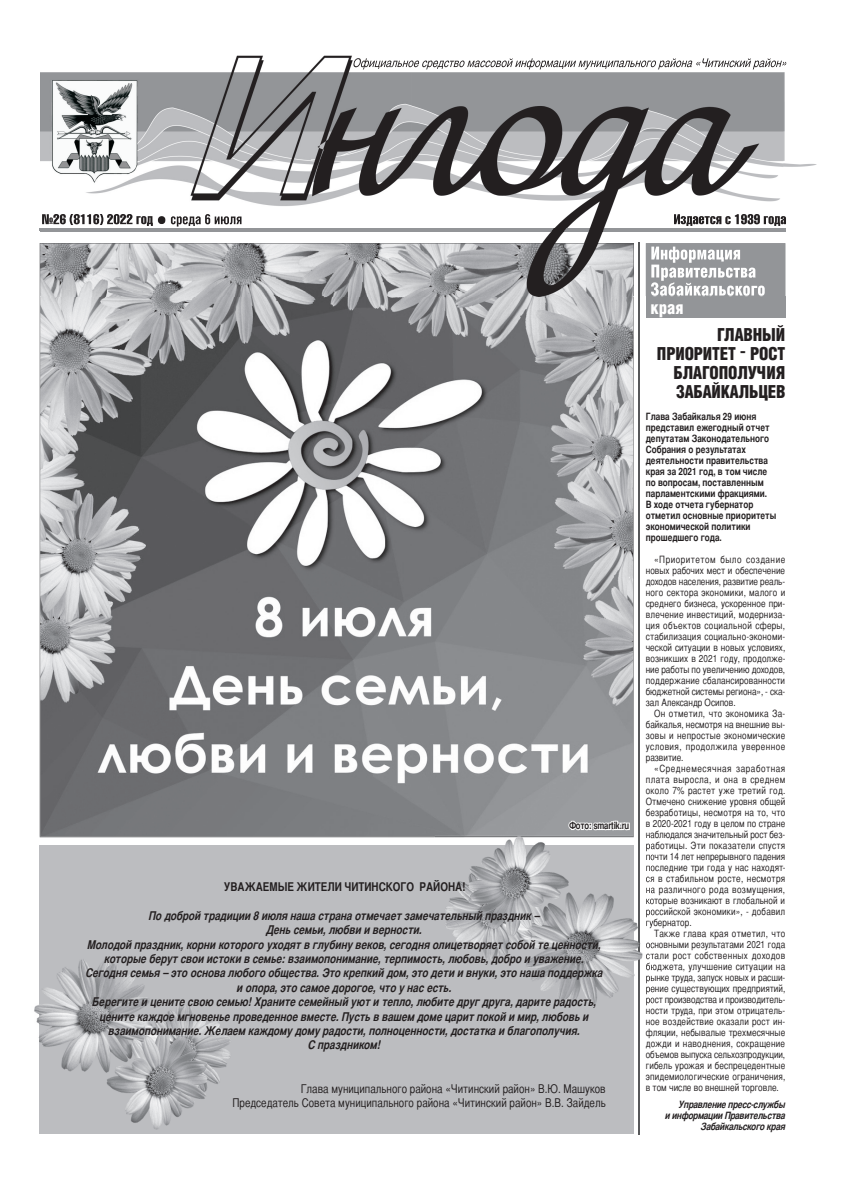
<style>
.page{position:relative;width:842px;height:1191px;background:#fff}
.page>*{position:absolute;margin:0;border:0;box-sizing:border-box;transform-origin:0 0}
.t1{font:900 18px/19px "Helios Cond";letter-spacing:-.01em;color:#231f20;text-align:right;scale:.95 1}
.t2{font:900 18px "Helios Cond";color:#fff;scale:.95 1}
.t3{font:italic 700 12px/14.4px "Bastion C";color:#231f20;text-align:center}
.t4{font:12px/14.4px "Bastion C";color:#231f20;text-align:right}
.t5{font:700 12px "Bastion C";color:#231f20}
.t6{font:10px/11px "Bastion C";color:#231f20;text-align:justify}
.t7{font:700 10px/11px "Bastion C";color:#231f20}
.t8{font:italic 700 10px/11px "Bastion C";letter-spacing:-.02em;color:#231f20;text-align:right}
.t9{font:700 10px "Bastion C";letter-spacing:-.02em;color:#231f20;scale:.95 1}
</style>
<div class="page">
<div style="left:40px;top:845px;width:594px;height:288px;background:#bcbdc0"></div>
<div style="left:646px;top:243px;width:139px;height:74px;background:#939598"></div>
<hr style="left:638px;top:243px;width:1px;height:891px;background:#57585a">
<svg style="left:40px;top:296px;width:594px;height:540px;background:#909193"></svg>
<img style="left:40px;top:56px;width:371px;height:176px">
<img style="left:411px;top:72px;width:372px;height:190px">
<img style="left:783px;top:72px;width:34px;height:224px">
<img style="left:639px;top:262px;width:7px;height:34px">
<img style="left:42px;top:214px;width:111px;height:12px">
<img style="left:171px;top:214px;width:70px;height:12px">
<hr style="left:40px;top:228px;width:745px;height:3px;background:#939598">
<img style="left:352px;top:58px;width:435px;height:12px">
<img style="left:674px;top:214px;width:112px;height:12px">
<img style="left:646px;top:243px;width:139px;height:53px">
<img style="left:651px;top:246px;width:90px;height:17px">
<img style="left:651px;top:264px;width:105px;height:17px">
<img style="left:651px;top:282px;width:114px;height:14px">
<svg style="left:153px;top:216px;width:14px;height:9px"></svg>
<img style="left:638px;top:243px;width:1px;height:19px">
<img style="left:40px;top:243px;width:594px;height:53px">
<img style="left:435px;top:836px;width:216px;height:171px">
<img style="left:435px;top:836px;width:199px;height:1px">
<img style="left:435px;top:845px;width:199px;height:162px">
<img style="left:638px;top:836px;width:1px;height:171px">
<svg style="left:646px;top:836px;width:7px;height:92px"></svg>
<svg style="left:646px;top:941px;width:7px;height:64px"></svg>
<img style="left:34px;top:957px;width:196px;height:172px">
<p class="t9" style="left:569px;top:819px;width:65px">Фото: smartik.ru</p>
<p class="t5" style="left:224px;top:879px;width:243px">УВАЖАЕМЫЕ ЖИТЕЛИ ЧИТИНСКОГО РАЙОНА!</p>
<p class="t3" style="left:86px;top:908px;width:519px">По доброй традиции 8 июля наша страна отмечает замечательный праздник –<br>День семьи, любви и верности.<br>Молодой праздник, корни которого уходят в глубину веков, сегодня олицетворяет собой те ценности, которые берут свои истоки в семье: взаимопонимание, терпимость, любовь, добро и уважение.<br>Сегодня семья – это основа любого общества. Это крепкий дом, это дети и внуки, это наша поддержка и опора, это самое дорогое, что у нас есть.<br>Берегите и цените свою семью! Храните семейный уют и тепло, любите друг друга, дарите радость, цените каждое мгновенье проведенное вместе. Пусть в вашем доме царит покой и мир, любовь и взаимопонимание. Желаем каждому дому радости, полноценности, достатка и благополучия.<br>С праздником!</p>
<p class="t4" style="left:232px;top:1081px;width:375px">Глава муниципального района «Читинский район» В.Ю. Машуков<br>Председатель Совета муниципального района «Читинский район» В.В. Зайдель</p>
<h1 class="t2" style="left:650px;top:297px;width:37px">края</h1>
<h1 class="t1" style="left:657px;top:325px;width:137px">ГЛАВНЫЙ<br>ПРИОРИТЕТ - РОСТ<br>БЛАГОПОЛУЧИЯ<br>ЗАБАЙКАЛЬЦЕВ</h1>
<p class="t7" style="left:646px;top:410px;width:132px">Глава Забайкалья 29 июня представил ежегодный отчет депутатам Законодательного<br>Собрания о результатах деятельности правительства края за 2021 год, в том числе по вопросам, поставленным парламентскими фракциями.<br>В ходе отчета губернатор отметил основные приоритеты экономической политики прошедшего года.</p>
<p class="t6" style="left:646px;top:554px;width:141px;text-indent:8px">«Приоритетом было создание новых рабочих мест и обеспечение доходов населения, развитие реаль&shy;ного сектора экономики, малого и среднего бизнеса, ускоренное при&shy;влечение инвестиций, модерниза&shy;ция объектов социальной сферы, стабилизация социально-экономи&shy;ческой ситуации в новых условиях, возникших в 2021 году, продолже&shy;ние работы по увеличению доходов, поддержание сбалансированности бюджетной системы региона», - ска&shy;зал Александр Осипов.</p>
<p class="t6" style="left:646px;top:708px;width:141px;text-indent:8px">Он отметил, что экономика За&shy;байкалья, несмотря на внешние вы&shy;зовы и непростые экономические условия, продолжила уверенное развитие.</p>
<p class="t6" style="left:646px;top:763px;width:141px;text-indent:8px">«Среднемесячная заработная плата выросла, и она в среднем около 7% растет уже третий год.<br>Отмечено снижение уровня общей безработицы, несмотря на то, что в 2020-2021 году в целом по стране наблюдался значительный рост без&shy;работицы. Эти показатели спустя почти 14 лет непрерывного падения последние три года у нас находят&shy;ся в стабильном росте, несмотря на различного рода возмущения, которые возникают в глобальной и российской экономики», - добавил губернатор.</p>
<p class="t6" style="left:646px;top:928px;width:141px;text-indent:8px">Также глава края отметил, что основными результатами 2021 года стали рост собственных доходов бюджета, улучшение ситуации на рынке труда, запуск новых и расши&shy;рение существующих предприятий, рост производства и производитель&shy;ности труда, при этом отрицатель&shy;ное воздействие оказали рост ин&shy;фляции, небывалые трехмесячные дожди и наводнения, сокращение объемов выпуска сельхозпродукции, гибель урожая и беспрецедентные эпидемиологические ограничения, в том числе во внешней торговле.</p>
<p class="t8" style="left:665px;top:1098px;width:122px">Управление пресс-службы<br>и информации Правительства<br>Забайкальского края</p>
</div>
